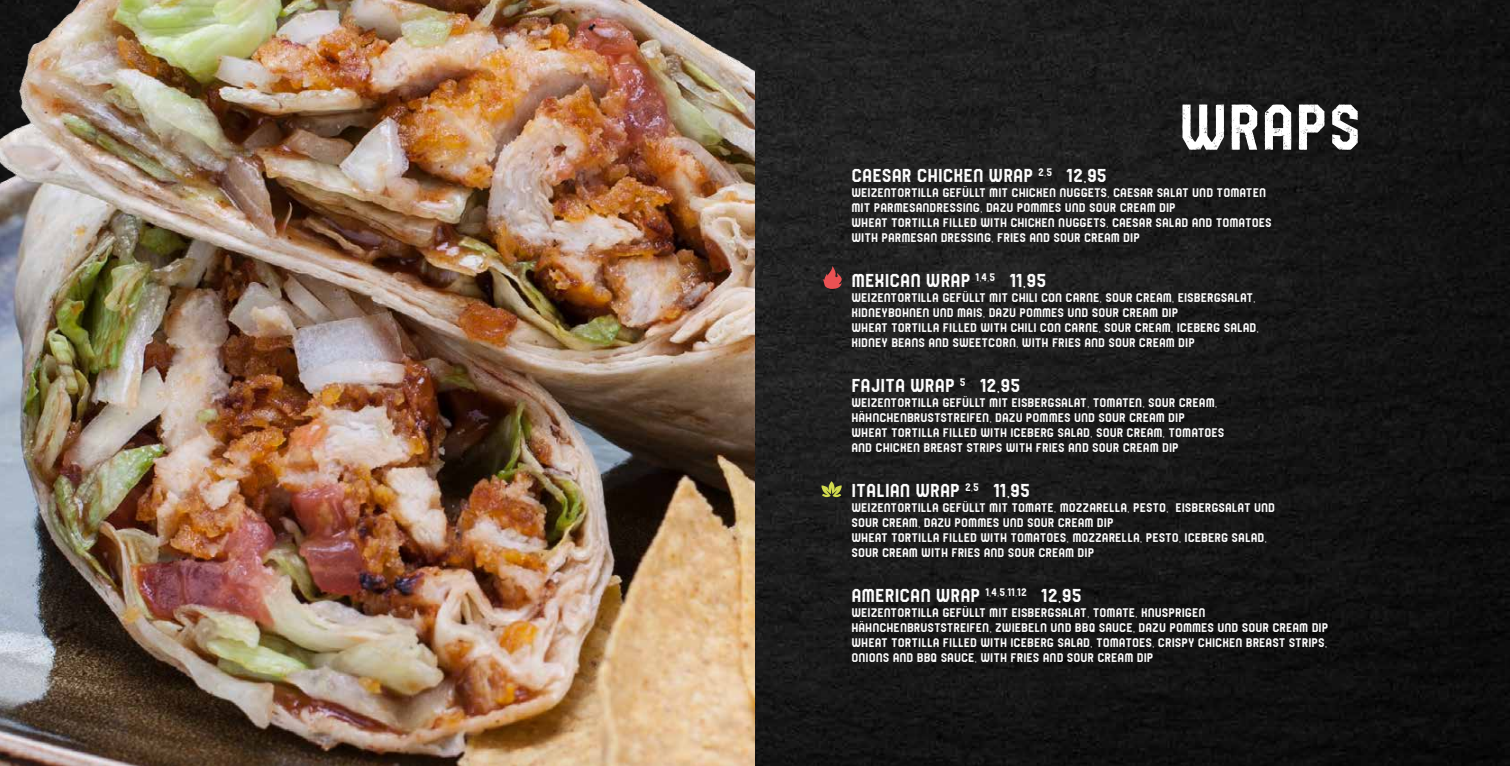
<style>
.page{position:relative;width:1510px;height:766px;background:#fff}
.page>*{position:absolute;margin:0;border:0;box-sizing:border-box;transform-origin:0 0}
.t1{font:64.75px "Douglas Calgury Block";color:#fff}
.t2{font:18.75px "Douglas Calgury Block";color:#fff}
.t3{font:12.5px/15px "Douglas Calgury Block";color:#fff}
</style>
<div class="page">
<img style="left:755px;top:0;width:754px;height:765px">
<img style="left:0;top:0;width:755px;height:765px">
<svg style="left:822px;top:266px;width:20px;height:23px"></svg>
<svg style="left:821px;top:481px;width:20px;height:16px"></svg>
<h1 class="t1" style="left:1178px;top:82px;width:184px">WRAPS</h1>
<h2 class="t2" style="left:851px;top:162px;width:257px">CAESAR CHICKEN WRAP <sup>2,5</sup> 12,95</h2>
<p class="t3" style="left:851px;top:184px;width:422px">WEIZENTORTILLA GEFÜLLT MIT CHICKEN NUGGETS, CAESAR SALAT UND TOMATEN MIT PARMESANDRESSING, DAZU POMMES UND SOUR CREAM DIP<br>WHEAT TORTILLA FILLED WITH CHICKEN NUGGETS, CAESAR SALAD AND TOMATOES WITH PARMESAN DRESSING, FRIES AND SOUR CREAM DIP</p>
<h2 class="t2" style="left:851px;top:267px;width:196px">MEXICAN WRAP <sup>1,4,5</sup> 11,95</h2>
<p class="t3" style="left:851px;top:289px;width:409px">WEIZENTORTILLA GEFÜLLT MIT CHILI CON CARNE, SOUR CREAM, EISBERGSALAT, KIDNEYBOHNEN UND MAIS, DAZU POMMES UND SOUR CREAM DIP<br>WHEAT TORTILLA FILLED WITH CHILI CON CARNE, SOUR CREAM, ICEBERG SALAD, KIDNEY BEANS AND SWEETCORN, WITH FRIES AND SOUR CREAM DIP</p>
<h2 class="t2" style="left:851px;top:372px;width:170px">FAJITA WRAP <sup>5</sup> 12,95</h2>
<p class="t3" style="left:851px;top:394px;width:374px">WEIZENTORTILLA GEFÜLLT MIT EISBERGSALAT, TOMATEN, SOUR CREAM, HÄHNCHENBRUSTSTREIFEN, DAZU POMMES UND SOUR CREAM DIP WHEAT TORTILLA FILLED WITH ICEBERG SALAD, SOUR CREAM, TOMATOES AND CHICKEN BREAST STRIPS WITH FRIES AND SOUR CREAM DIP</p>
<h2 class="t2" style="left:851px;top:477px;width:180px">ITALIAN WRAP <sup>2,5</sup> 11,95</h2>
<p class="t3" style="left:851px;top:499px;width:425px">WEIZENTORTILLA GEFÜLLT MIT TOMATE, MOZZARELLA, PESTO, EISBERGSALAT UND SOUR CREAM, DAZU POMMES UND SOUR CREAM DIP<br>WHEAT TORTILLA FILLED WITH TOMATOES, MOZZARELLA, PESTO, ICEBERG SALAD, SOUR CREAM WITH FRIES AND SOUR CREAM DIP</p>
<h2 class="t2" style="left:851px;top:582px;width:232px">AMERICAN WRAP <sup>1,4,5,11,12</sup> 12,95</h2>
<p class="t3" style="left:851px;top:604px;width:478px">WEIZENTORTILLA GEFÜLLT MIT EISBERGSALAT, TOMATE, KNUSPRIGEN HÄHNCHENBRUSTSTREIFEN, ZWIEBELN UND BBQ SAUCE, DAZU POMMES UND SOUR CREAM DIP WHEAT TORTILLA FILLED WITH ICEBERG SALAD, TOMATOES, CRISPY CHICKEN BREAST STRIPS, ONIONS AND BBQ SAUCE, WITH FRIES AND SOUR CREAM DIP</p>
</div>
